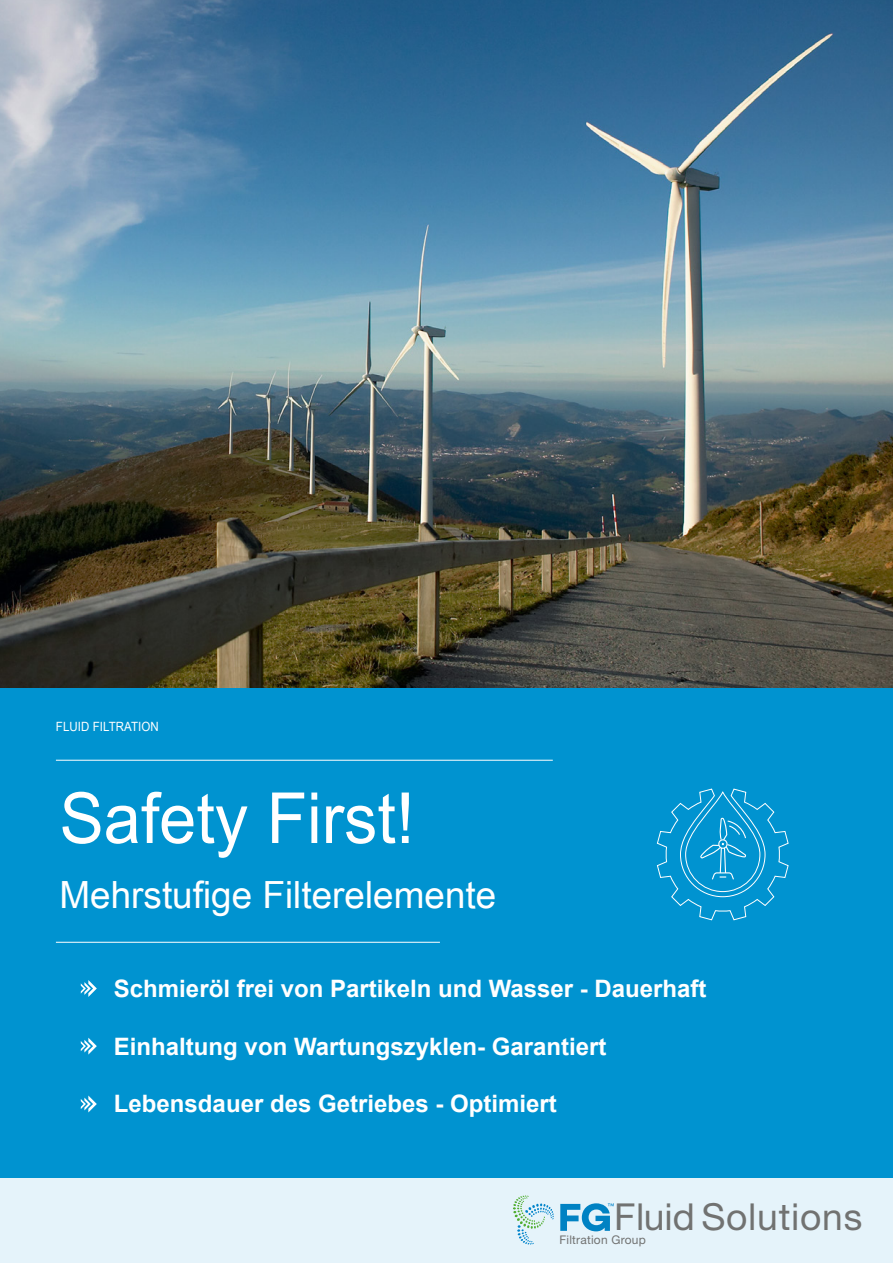
<style>
.page{position:relative;width:893px;height:1263px;background:#0093d0}
.page>*{position:absolute;margin:0;border:0;box-sizing:border-box;transform-origin:0 0}
.Titel{font:70.5px "Arial Narrow";color:#fff;scale:1.15 1}
.Titel-2{font:37.5px "Arial Narrow";color:#fff;scale:1.2 1}
.t1{font:37.2px "Helvetica Neue LT Std";letter-spacing:.02em;color:#717271}
.t2{font:700 24px "Arial";color:#fff}
.DE_Subline{font:12.75px "Arial Narrow";letter-spacing:.005em;color:#fff;scale:1.1 1}
.t3{font:12px "Helvetica Neue LT Std";letter-spacing:.02em;color:#717271}
</style>
<div class="page">
<hr style="left:56px;top:942px;width:384px;height:1px;background:#fff">
<hr style="left:56px;top:760px;width:497px;height:1px;background:#fff">
<img style="left:0;top:0;width:893px;height:688px">
<div style="left:0;top:1178px;width:893px;height:85px;background:#e5f3fa"></div>
<svg style="left:81px;top:980px;width:16px;height:17px"></svg>
<svg style="left:81px;top:1038px;width:16px;height:16px"></svg>
<svg style="left:81px;top:1095px;width:16px;height:17px"></svg>
<svg style="left:657px;top:789px;width:131px;height:131px"></svg>
<svg style="left:513px;top:1195px;width:41px;height:49px"></svg>
<svg style="left:560px;top:1203px;width:54px;height:28px"></svg>
<p class="DE_Subline" style="left:56px;top:717px;width:95px">FLUID FILTRATION</p>
<p class="Titel" style="left:60px;top:766px;width:310px">Safety First!</p>
<p class="Titel-2" style="left:60px;top:867px;width:366px">Mehrstufige Filterelemente</p>
<p class="t2" style="left:114px;top:972px;width:594px">Schmieröl frei von Partikeln und Wasser - Dauerhaft</p>
<p class="t2" style="left:114px;top:1029px;width:494px">Einhaltung von Wartungszyklen- Garantiert</p>
<p class="t2" style="left:114px;top:1087px;width:444px">Lebensdauer des Getriebes - Optimiert</p>
<p class="t1" style="left:614px;top:1195px;width:250px">Fluid Solutions</p>
<p class="t3" style="left:559px;top:1233px;width:88px">Filtration Group</p>
</div>
